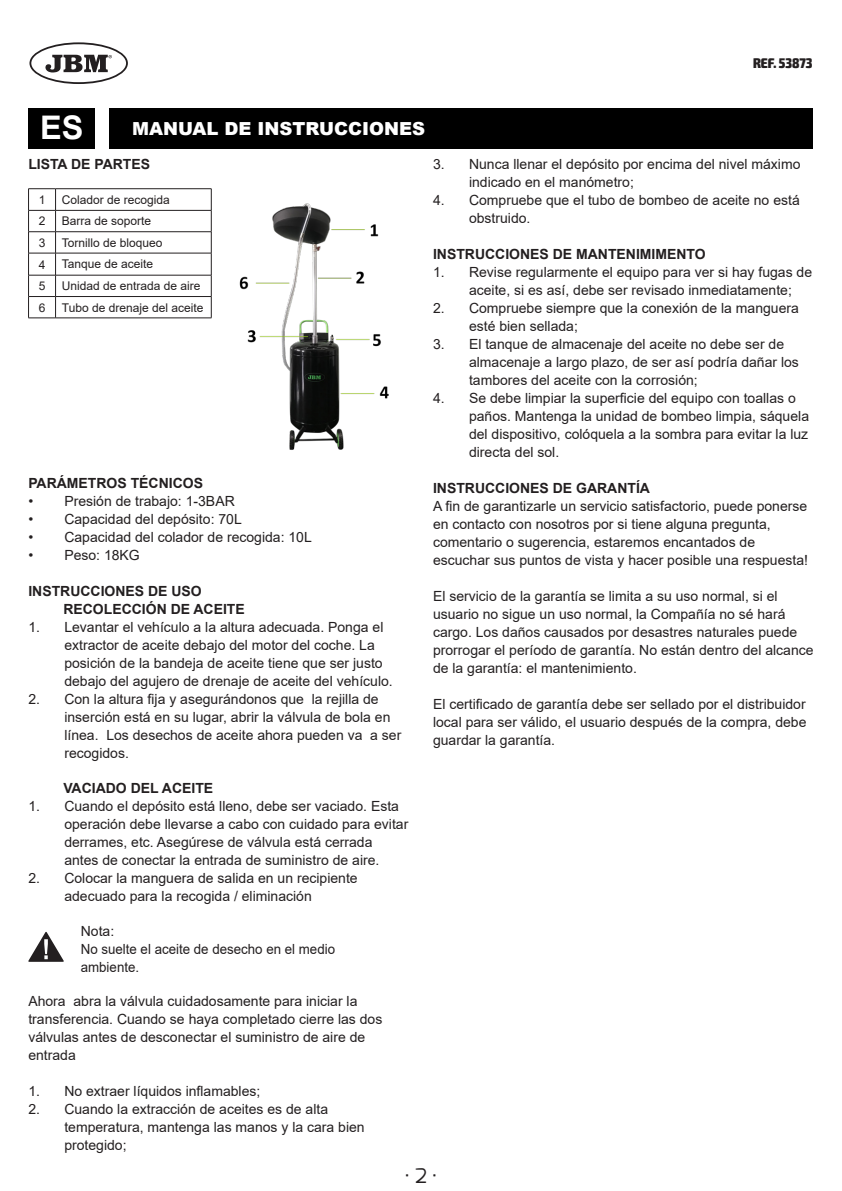
<style>
.page{position:relative;width:842px;height:1191px;background:#fff}
.page>*{position:absolute;margin:0;border:0;box-sizing:border-box;transform-origin:0 0}
.t1{font:700 32.6px "Arial";color:#fff}
.t2{font:20px "Exo";color:#231f20}
.t3{font:900 18px "Arial";color:#fff}
.INSTR__CONTINGUT_PAR{font:14px/18px "Arial";color:#231f20}
.Estilo_de_párrafo_3{font:700 14px "Arial";color:#231f20}
.WARNING_Títol{font:14px/18px "Arial";color:#231f20;scale:.95 1}
.INSTR__CONTINGUT_TÍT{font:700 14px "Arial";color:#231f20}
.t4{font:900 condensed 14px "Exo 2";color:#231f20}
.WARNING_Títol-2{font:14px "Arial";color:#231f20}
.Estilo_de_párrafo_3-2{font:12px "Arial";color:#231f20}
.Paràgraf{font:12px "Arial";color:#231f20}
</style>
<div class="page">
<div style="left:28px;top:108px;width:67px;height:41px;background:#000"></div>
<div style="left:109px;top:108px;width:703px;height:41px;background:#000"></div>
<hr style="left:56px;top:188px;width:155px;height:1px;background:#231f20">
<hr style="left:56px;top:210px;width:155px;height:1px;background:#231f20">
<hr style="left:56px;top:231px;width:155px;height:1px;background:#231f20">
<hr style="left:56px;top:253px;width:155px;height:1px;background:#231f20">
<hr style="left:56px;top:275px;width:155px;height:1px;background:#231f20">
<hr style="left:56px;top:296px;width:155px;height:1px;background:#231f20">
<svg style="left:211px;top:189px;width:1px;height:129px"></svg>
<svg style="left:28px;top:188px;width:28px;height:130px"></svg>
<hr style="left:56px;top:317px;width:155px;height:1px;background:#231f20">
<svg style="left:28px;top:931px;width:36px;height:30px"></svg>
<img style="left:239px;top:203px;width:150px;height:247px">
<svg style="left:29px;top:42px;width:99px;height:42px"></svg>
<p class="t4" style="left:753px;top:54px;width:61px">REF. 53873</p>
<p class="t1" style="left:40px;top:105px;width:45px">ES</p>
<p class="t3" style="left:132px;top:115px;width:295px">MANUAL DE INSTRUCCIONES</p>
<p class="Estilo_de_párrafo_3" style="left:28px;top:154px;width:123px">LISTA DE PARTES</p>
<p class="Paràgraf" style="left:39px;top:191px;width:8px">1</p>
<p class="Estilo_de_párrafo_3-2" style="left:62px;top:191px;width:110px">Colador de recogida</p>
<p class="Paràgraf" style="left:39px;top:213px;width:8px">2</p>
<p class="Estilo_de_párrafo_3-2" style="left:62px;top:213px;width:91px">Barra de soporte</p>
<p class="Paràgraf" style="left:39px;top:234px;width:8px">3</p>
<p class="Estilo_de_párrafo_3-2" style="left:62px;top:234px;width:102px">Tornillo de bloqueo</p>
<p class="Paràgraf" style="left:39px;top:256px;width:8px">4</p>
<p class="Estilo_de_párrafo_3-2" style="left:62px;top:256px;width:93px">Tanque de aceite</p>
<p class="Paràgraf" style="left:39px;top:278px;width:8px">5</p>
<p class="Estilo_de_párrafo_3-2" style="left:62px;top:278px;width:140px">Unidad de entrada de aire</p>
<p class="Paràgraf" style="left:39px;top:299px;width:8px">6</p>
<p class="Estilo_de_párrafo_3-2" style="left:62px;top:299px;width:143px">Tubo de drenaje del aceite</p>
<p class="Estilo_de_párrafo_3" style="left:28px;top:473px;width:176px">PARÁMETROS TÉCNICOS</p>
<p class="INSTR__CONTINGUT_PAR" style="left:28px;top:492px;width:208px">• Presión de trabajo: 1-3BAR</p>
<p class="INSTR__CONTINGUT_PAR" style="left:28px;top:510px;width:215px">• Capacidad del depósito: 70L</p>
<p class="INSTR__CONTINGUT_PAR" style="left:28px;top:528px;width:285px">• Capacidad del colador de recogida: 10L</p>
<p class="INSTR__CONTINGUT_PAR" style="left:28px;top:546px;width:113px">• Peso: 18KG</p>
<p class="Estilo_de_párrafo_3" style="left:28px;top:581px;width:175px">INSTRUCCIONES DE USO</p>
<p class="INSTR__CONTINGUT_TÍT" style="left:63px;top:599px;width:183px">RECOLECCIÓN DE ACEITE</p>
<p class="INSTR__CONTINGUT_PAR" style="left:64px;top:618px;width:330px;text-indent:-36px">1. Levantar el vehículo a la altura adecuada. Ponga el extractor de aceite debajo del motor del coche. La posición de la bandeja de aceite tiene que ser justo debajo del agujero de drenaje de aceite del vehículo.</p>
<p class="INSTR__CONTINGUT_PAR" style="left:64px;top:690px;width:338px;text-indent:-36px">2. Con la altura fija y asegurándonos que la rejilla de inserción está en su lugar, abrir la válvula de bola en línea. Los desechos de aceite ahora pueden va a ser recogidos.</p>
<p class="INSTR__CONTINGUT_TÍT" style="left:63px;top:778px;width:151px">VACIADO DEL ACEITE</p>
<p class="INSTR__CONTINGUT_PAR" style="left:64px;top:796px;width:345px;text-indent:-36px">1. Cuando el depósito está lleno, debe ser vaciado. Esta operación debe llevarse a cabo con cuidado para evitar derrames, etc. Asegúrese de válvula está cerrada antes de conectar la entrada de suministro de aire.</p>
<p class="INSTR__CONTINGUT_PAR" style="left:64px;top:868px;width:295px;text-indent:-36px">2. Colocar la manguera de salida en un recipiente adecuado para la recogida / eliminación</p>
<p class="WARNING_Títol-2" style="left:81px;top:921px;width:35px">Nota:</p>
<p class="WARNING_Títol" style="left:81px;top:939px;width:269px">No suelte el aceite de desecho en el medio ambiente.</p>
<p class="INSTR__CONTINGUT_PAR" style="left:28px;top:992px;width:356px">Ahora abra la válvula cuidadosamente para iniciar la transferencia. Cuando se haya completado cierre las dos válvulas antes de desconectar el suministro de aire de entrada</p>
<p class="INSTR__CONTINGUT_PAR" style="left:28px;top:1082px;width:234px">1. No extraer líquidos inflamables;</p>
<p class="INSTR__CONTINGUT_PAR" style="left:64px;top:1100px;width:302px;text-indent:-36px">2. Cuando la extracción de aceites es de alta temperatura, mantenga las manos y la cara bien protegido;</p>
<p class="INSTR__CONTINGUT_PAR" style="left:469px;top:155px;width:333px;text-indent:-36px">3. Nunca llenar el depósito por encima del nivel máximo indicado en el manómetro;</p>
<p class="INSTR__CONTINGUT_PAR" style="left:469px;top:191px;width:332px;text-indent:-36px">4. Compruebe que el tubo de bombeo de aceite no está obstruido.</p>
<p class="Estilo_de_párrafo_3" style="left:433px;top:244px;width:274px">INSTRUCCIONES DE MANTENIMIMENTO</p>
<p class="INSTR__CONTINGUT_PAR" style="left:469px;top:263px;width:345px;text-indent:-36px">1. Revise regularmente el equipo para ver si hay fugas de aceite, si es así, debe ser revisado inmediatamente;</p>
<p class="INSTR__CONTINGUT_PAR" style="left:469px;top:299px;width:331px;text-indent:-36px">2. Compruebe siempre que la conexión de la manguera esté bien sellada;</p>
<p class="INSTR__CONTINGUT_PAR" style="left:469px;top:335px;width:331px;text-indent:-36px">3. El tanque de almacenaje del aceite no debe ser de almacenaje a largo plazo, de ser así podría dañar los tambores del aceite con la corrosión;</p>
<p class="INSTR__CONTINGUT_PAR" style="left:469px;top:389px;width:342px;text-indent:-36px">4. Se debe limpiar la superficie del equipo con toallas o paños. Mantenga la unidad de bombeo limpia, sáquela del dispositivo, colóquela a la sombra para evitar la luz directa del sol.</p>
<p class="Estilo_de_párrafo_3" style="left:433px;top:478px;width:218px">INSTRUCCIONES DE GARANTÍA</p>
<p class="INSTR__CONTINGUT_PAR" style="left:433px;top:497px;width:377px">A fin de garantizarle un servicio satisfactorio, puede ponerse en contacto con nosotros por si tiene alguna pregunta, comentario o sugerencia, estaremos encantados de escuchar sus puntos de vista y hacer posible una respuesta!</p>
<p class="INSTR__CONTINGUT_PAR" style="left:433px;top:587px;width:382px">El servicio de la garantía se limita a su uso normal, si el usuario no sigue un uso normal, la Compañía no sé hará cargo. Los daños causados por desastres naturales puede prorrogar el período de garantía. No están dentro del alcance de la garantía: el mantenimiento.</p>
<p class="INSTR__CONTINGUT_PAR" style="left:433px;top:695px;width:375px;text-align:justify">El certificado de garantía debe ser sellado por el distribuidor local para ser válido, el usuario después de la compra, debe guardar la garantía.</p>
<h2 class="t2" style="left:405px;top:1162px;width:34px">· 2 ·</h2>
</div>
